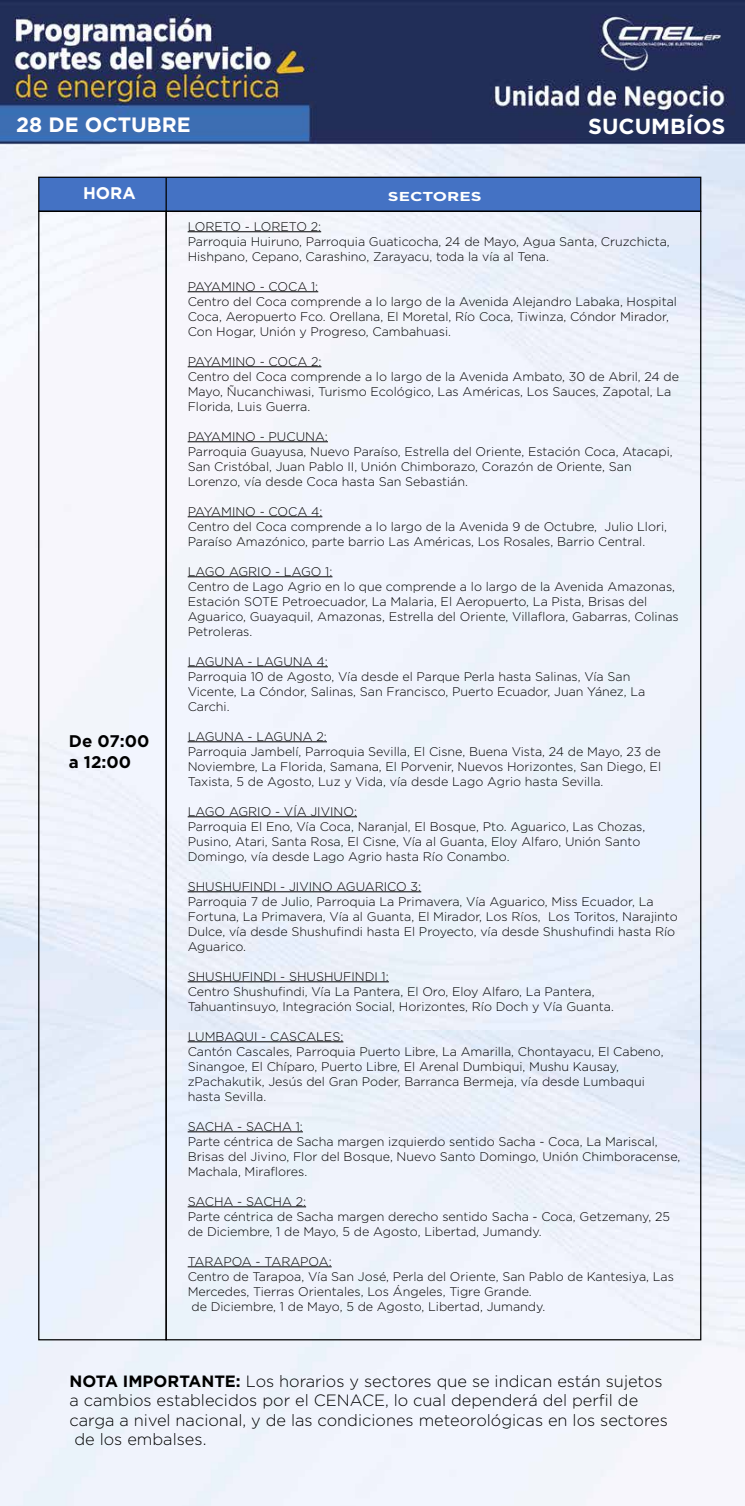
<style>
.page{position:relative;width:745px;height:1506px;background:#fff}
.page>*{position:absolute;margin:0;border:0;box-sizing:border-box;transform-origin:0 0}
.t1{font:700 21.75px "Gotham";color:#fff}
.t2{font:700 20.75px "Gotham";color:#fff}
.t3{font:700 16.88px/20.2px "Gotham";color:#000}
.t4{font:700 16.88px "Gotham";color:#fff}
.t5{font:300 16.38px/19.6px "Gotham";color:#000}
.t6{font:700 12.88px "Gotham";color:#fff;scale:1.3 1}
.t7{font:300 12.5px/15px "Gotham";color:#000}
.s1{font-weight:700}
</style>
<div class="page">
<img style="left:0;top:1px;width:744px;height:1029px">
<img style="left:0;top:1030px;width:744px;height:475px">
<svg style="left:38px;top:176px;width:663px;height:35px;background:#436eba"></svg>
<hr style="left:165px;top:177px;width:2px;height:34px;background:#000">
<hr style="left:187px;top:231px;width:134px;height:1px;background:#000">
<hr style="left:187px;top:291px;width:131px;height:1px;background:#000">
<hr style="left:187px;top:366px;width:134px;height:1px;background:#000">
<hr style="left:187px;top:441px;width:141px;height:1px;background:#000">
<hr style="left:187px;top:516px;width:135px;height:1px;background:#000">
<hr style="left:187px;top:576px;width:145px;height:1px;background:#000">
<hr style="left:187px;top:666px;width:140px;height:1px;background:#000">
<hr style="left:187px;top:741px;width:140px;height:1px;background:#000">
<hr style="left:187px;top:816px;width:170px;height:1px;background:#000">
<hr style="left:187px;top:891px;width:234px;height:1px;background:#000">
<hr style="left:187px;top:981px;width:201px;height:1px;background:#000">
<hr style="left:187px;top:1041px;width:156px;height:1px;background:#000">
<hr style="left:187px;top:1131px;width:116px;height:1px;background:#000">
<hr style="left:187px;top:1206px;width:119px;height:1px;background:#000">
<hr style="left:187px;top:1266px;width:144px;height:1px;background:#000">
<div style="left:38px;top:211px;width:129px;height:1129px;border:1px solid #000"></div>
<h2 class="t2" style="left:16px;top:111px;width:176px">28 DE OCTUBRE</h2>
<h1 class="t1" style="left:587px;top:112px;width:139px">SUCUMBÍOS</h1>
<h3 class="t4" style="left:83px;top:182px;width:54px">HORA</h3>
<h3 class="t3" style="left:69px;top:731px;width:82px">De 07:00 a 12:00</h3>
<p class="t6" style="left:387px;top:187px;width:73px">SECTORES</p>
<p class="t7" style="left:187px;top:218px;width:483px">LORETO - LORETO 2:<br>Parroquia Huiruno, Parroquia Guaticocha, 24 de Mayo, Agua Santa, Cruzchicta,<br>Hishpano, Cepano, Carashino, Zarayacu, toda la vía al Tena.</p>
<p class="t7" style="left:187px;top:278px;width:490px">PAYAMINO - COCA 1:<br>Centro del Coca comprende a lo largo de la Avenida Alejandro Labaka, Hospital Coca, Aeropuerto Fco. Orellana, El Moretal, Río Coca, Tiwinza, Cóndor Mirador, Con Hogar, Unión y Progreso, Cambahuasi.</p>
<p class="t7" style="left:187px;top:353px;width:492px">PAYAMINO - COCA 2:<br>Centro del Coca comprende a lo largo de la Avenida Ambato, 30 de Abril, 24 de Mayo, Ñucanchiwasi, Turismo Ecológico, Las Américas, Los Sauces, Zapotal, La Florida, Luis Guerra.</p>
<p class="t7" style="left:187px;top:428px;width:486px">PAYAMINO - PUCUNA:<br>Parroquia Guayusa, Nuevo Paraíso, Estrella del Oriente, Estación Coca, Atacapi, San Cristóbal, Juan Pablo II, Unión Chimborazo, Corazón de Oriente, San Lorenzo, vía desde Coca hasta San Sebastián.</p>
<p class="t7" style="left:187px;top:503px;width:480px">PAYAMINO - COCA 4:<br>Centro del Coca comprende a lo largo de la Avenida 9 de Octubre, Julio Llori,<br>Paraíso Amazónico, parte barrio Las Américas, Los Rosales, Barrio Central.</p>
<p class="t7" style="left:187px;top:563px;width:492px">LAGO AGRIO - LAGO 1:<br>Centro de Lago Agrio en lo que comprende a lo largo de la Avenida Amazonas, Estación SOTE Petroecuador, La Malaria, El Aeropuerto, La Pista, Brisas del Aguarico, Guayaquil, Amazonas, Estrella del Oriente, Villaflora, Gabarras, Colinas Petroleras.</p>
<p class="t7" style="left:187px;top:653px;width:459px">LAGUNA - LAGUNA 4:<br>Parroquia 10 de Agosto, Vía desde el Parque Perla hasta Salinas, Vía San Vicente, La Cóndor, Salinas, San Francisco, Puerto Ecuador, Juan Yánez, La Carchi.</p>
<p class="t7" style="left:187px;top:728px;width:474px">LAGUNA - LAGUNA 2:<br>Parroquia Jambelí, Parroquia Sevilla, El Cisne, Buena Vista, 24 de Mayo, 23 de Noviembre, La Florida, Samana, El Porvenir, Nuevos Horizontes, San Diego, El Taxista, 5 de Agosto, Luz y Vida, vía desde Lago Agrio hasta Sevilla.</p>
<p class="t7" style="left:187px;top:803px;width:459px">LAGO AGRIO - VÍA JIVINO:<br>Parroquia El Eno, Vía Coca, Naranjal, El Bosque, Pto. Aguarico, Las Chozas, Pusino, Atari, Santa Rosa, El Cisne, Vía al Guanta, Eloy Alfaro, Unión Santo Domingo, vía desde Lago Agrio hasta Río Conambo.</p>
<p class="t7" style="left:187px;top:878px;width:491px">SHUSHUFINDI - JIVINO AGUARICO 3:<br>Parroquia 7 de Julio, Parroquia La Primavera, Vía Aguarico, Miss Ecuador, La Fortuna, La Primavera, Vía al Guanta, El Mirador, Los Ríos, Los Toritos, Narajinto Dulce, vía desde Shushufindi hasta El Proyecto, vía desde Shushufindi hasta Río Aguarico.</p>
<p class="t7" style="left:187px;top:968px;width:427px">SHUSHUFINDI - SHUSHUFINDI 1:<br>Centro Shushufindi, Vía La Pantera, El Oro, Eloy Alfaro, La Pantera,<br>Tahuantinsuyo, Integración Social, Horizontes, Río Doch y Vía Guanta.</p>
<p class="t7" style="left:187px;top:1028px;width:477px">LUMBAQUI - CASCALES:<br>Cantón Cascales, Parroquia Puerto Libre, La Amarilla, Chontayacu, El Cabeno, Sinangoe, El Chíparo, Puerto Libre, El Arenal Dumbiqui, Mushu Kausay, zPachakutik, Jesús del Gran Poder, Barranca Bermeja, vía desde Lumbaqui hasta Sevilla.</p>
<p class="t7" style="left:187px;top:1118px;width:494px">SACHA - SACHA 1:<br>Parte céntrica de Sacha margen izquierdo sentido Sacha - Coca, La Mariscal, Brisas del Jivino, Flor del Bosque, Nuevo Santo Domingo, Unión Chimboracense, Machala, Miraflores.</p>
<p class="t7" style="left:187px;top:1193px;width:483px">SACHA - SACHA 2:<br>Parte céntrica de Sacha margen derecho sentido Sacha - Coca, Getzemany, 25 de Diciembre, 1 de Mayo, 5 de Agosto, Libertad, Jumandy.</p>
<p class="t7" style="left:187px;top:1253px;width:145px">TARAPOA - TARAPOA:</p>
<p class="t7" style="left:187px;top:1268px;width:487px">Centro de Tarapoa, Vía San José, Perla del Oriente, San Pablo de Kantesiya, Las</p>
<p class="t7" style="left:187px;top:1283px;width:345px">Mercedes, Tierras Orientales, Los Ángeles, Tigre Grande.</p>
<p class="t7" style="left:191px;top:1298px;width:355px">de Diciembre, 1 de Mayo, 5 de Agosto, Libertad, Jumandy.</p>
<h3 class="t5" style="left:69px;top:1370px;width:599px"><span class="s1">NOTA IMPORTANTE:</span> Los horarios y sectores que se indican están sujetos a cambios establecidos por el CENACE, lo cual dependerá del perfil de carga a nivel nacional, y de las condiciones meteorológicas en los sectores de los embalses.</h3>
</div>
